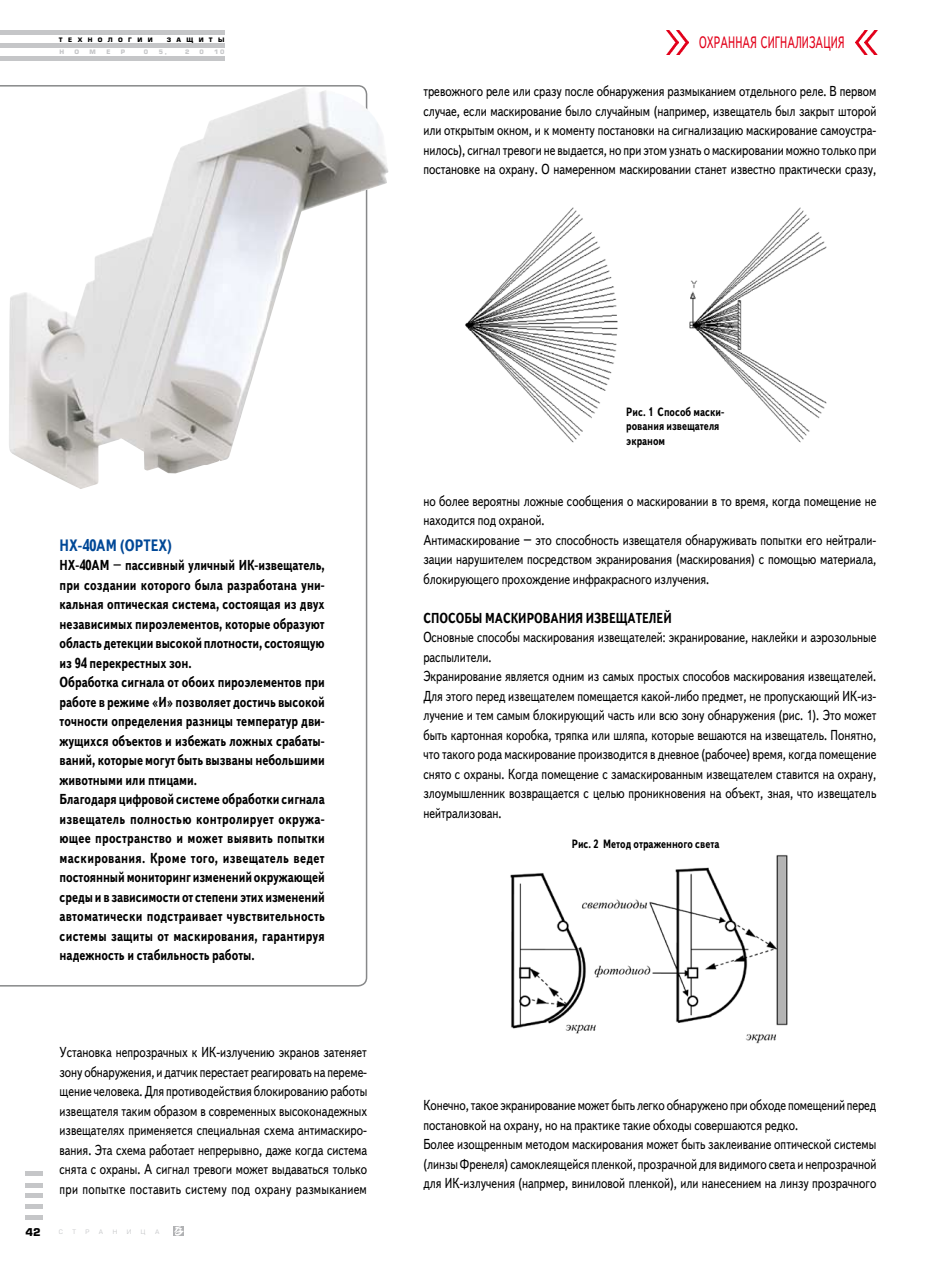
<style>
.page{position:relative;width:936px;height:1263px;background:#fff}
.page>*{position:absolute;margin:0;border:0;box-sizing:border-box;transform-origin:0 0}
.t1{font:16.5px "Text Book C";letter-spacing:.005em;color:#e2001a;scale:.65 1}
.t2{font:700 16.5px "Text Book C";color:#004897;scale:.8 1}
.t3{font:14.4px/19.5px "Text Book C";color:#000;scale:.8 1}
.t4{font:700 14.4px/19.5px "Text Book C";color:#000;scale:.8 1}
.t5{font:700 12px/14.4px "Text Book C";color:#000;scale:.8 1}
.t6{font:700 10.5px "Europe";color:#000}
.t7{font:700 6px "Europe";letter-spacing:.895em;color:#000}
.t8{font:700 6px "Europe";color:#c5c6c8}
.t9{font:6px "Europe";color:#c5c6c8}
</style>
<div class="page">
<div style="left:0;top:30px;width:224px;height:5px;background:#c5c6c8"></div>
<hr style="left:0;top:56px;width:224px;height:4px;background:#c5c6c8">
<div style="left:0;top:43px;width:224px;height:5px;background:#c5c6c8"></div>
<hr style="left:26px;top:1216px;width:17px;height:4px;background:#c5c6c8">
<hr style="left:26px;top:1205px;width:17px;height:4px;background:#c5c6c8">
<div style="left:26px;top:1193px;width:17px;height:5px;background:#c5c6c8"></div>
<hr style="left:26px;top:1183px;width:17px;height:4px;background:#c5c6c8">
<hr style="left:26px;top:1172px;width:17px;height:4px;background:#c5c6c8">
<svg style="left:174px;top:1226px;width:9px;height:9px"></svg>
<svg style="left:0;top:85px;width:367px;height:901px"></svg>
<img style="left:9px;top:87px;width:380px;height:402px">
<img style="left:465px;top:207px;width:362px;height:236px">
<img style="left:510px;top:855px;width:278px;height:189px">
<img style="left:678px;top:30px;width:10px;height:24px">
<img style="left:666px;top:30px;width:12px;height:24px">
<img style="left:855px;top:31px;width:9px;height:23px">
<img style="left:864px;top:30px;width:13px;height:24px">
<p class="t7" style="left:59px;top:36px;width:95px">ТЕХНОЛОГИИ</p>
<p class="t7" style="left:167px;top:36px;width:59px">ЗАЩИТЫ</p>
<p class="t8" style="left:59px;top:48px;width:6px">Н</p>
<p class="t8" style="left:74px;top:48px;width:6px">О</p>
<p class="t8" style="left:90px;top:48px;width:8px">М</p>
<p class="t8" style="left:106px;top:48px;width:6px">Е</p>
<p class="t8" style="left:121px;top:48px;width:6px">Р</p>
<p class="t8" style="left:144px;top:48px;width:6px">0</p>
<p class="t8" style="left:159px;top:48px;width:10px">5 ,</p>
<p class="t8" style="left:185px;top:48px;width:6px">2</p>
<p class="t8" style="left:199px;top:48px;width:6px">0</p>
<p class="t8" style="left:214px;top:48px;width:12px">1 0</p>
<p class="t1" style="left:699px;top:33px;width:225px">ОХРАННАЯ СИГНАЛИЗАЦИЯ</p>
<p class="t3" style="left:423px;top:82px;width:568px;text-align:justify">тревожного реле или сразу после обнаружения размыканием отдельного реле. В первом случае, если маскирование было случайным (например, извещатель был закрыт шторой или открытым окном, и к моменту постановки на сигнализацию маскирование самоустра&shy;нилось), сигнал тревоги не выдается, но при этом узнать о маскировании можно только при постановке на охрану. О намеренном маскировании станет известно практически сразу,</p>
<p class="t2" style="left:60px;top:536px;width:142px">HX-40AM (OPTEX)</p>
<p class="t4" style="left:60px;top:555px;width:333px">HX-40AM – пассивный уличный ИК-извещатель, при создании которого была разработана уни&shy;кальная оптическая система, состоящая из двух независимых пироэлементов, которые образуют область детекции высокой плотности, состоящую из 94 перекрестных зон.<br>Обработка сигнала от обоих пироэлементов при работе в режиме «И» позволяет достичь высокой точности определения разницы температур дви&shy;жущихся объектов и избежать ложных срабаты&shy;ваний, которые могут быть вызваны небольшими животными или птицами.<br>Благодаря цифровой системе обработки сигнала извещатель полностью контролирует окружа&shy;ющее пространство и может выявить попытки маскирования. Кроме того, извещатель ведет постоянный мониторинг изменений окружающей среды и в зависимости от степени этих изменений автоматически подстраивает чувствительность системы защиты от маскирования, гарантируя надежность и стабильность работы.</p>
<p class="t3" style="left:60px;top:1043px;width:386px;text-align:justify">Установка непрозрачных к ИК-излучению экранов затеняет зону обнаружения, и датчик перестает реагировать на переме&shy;щение человека. Для противодействия блокированию работы извещателя таким образом в современных высоконадежных извещателях применяется специальная схема антимаскиро&shy;вания. Эта схема работает непрерывно, даже когда система снята с охраны. А сигнал тревоги может выдаваться только при попытке поставить систему под охрану размыканием</p>
<p class="t6" style="left:26px;top:1225px;width:17px">42</p>
<p class="t9" style="left:59px;top:1228px;width:6px">С</p>
<p class="t9" style="left:72px;top:1228px;width:5px">Т</p>
<p class="t9" style="left:86px;top:1228px;width:5px">Р</p>
<p class="t9" style="left:99px;top:1228px;width:6px">А</p>
<p class="t9" style="left:113px;top:1228px;width:6px">Н</p>
<p class="t9" style="left:127px;top:1228px;width:6px">И</p>
<p class="t9" style="left:141px;top:1228px;width:6px">Ц</p>
<p class="t9" style="left:155px;top:1228px;width:6px">А</p>
<p class="t5" style="left:626px;top:404px;width:124px">Рис. 1 Способ маски&shy;рования извещателя экраном</p>
<p class="t3" style="left:423px;top:491px;width:567px">но более вероятны ложные сообщения о маскировании в то время, когда помещение не находится под охраной.<br>Антимаскирование – это способность извещателя обнаруживать попытки его нейтрали&shy;зации нарушителем посредством экранирования (маскирования) с помощью материала, блокирующего прохождение инфракрасного излучения.</p>
<p class="t4" style="left:423px;top:608px;width:101px">Способы маскировани</p>
<p class="t4" style="left:575px;top:608px;width:23px">я изве</p>
<p class="t4" style="left:615px;top:608px;width:25px">щателе</p>
<p class="t4" style="left:663px;top:608px;width:12px">й</p>
<p class="t3" style="left:423px;top:628px;width:568px">Основные способы маскирования извещателей: экранирование, наклейки и аэрозольные распылители.<br>Экранирование является одним из самых простых способов маскирования извещателей.<br>Для этого перед извещателем помещается какой-либо предмет, не пропускающий ИК-из&shy;лучение и тем самым блокирующий часть или всю зону обнаружения (рис. 1). Это может быть картонная коробка, тряпка или шляпа, которые вешаются на извещатель. Понятно, что такого рода маскирование производится в дневное (рабочее) время, когда помещение снято с охраны. Когда помещение с замаскированным извещателем ставится на охрану, злоумышленник возвращается с целью проникновения на объект, зная, что извещатель нейтрализован.</p>
<p class="t5" style="left:571px;top:836px;width:186px">Рис. 2 М етод отраженного света</p>
<p class="t3" style="left:423px;top:1096px;width:567px">Конечно, такое экранирование может быть легко обнаружено при обходе помещений перед постановкой на охрану, но на практике такие обходы совершаются редко.<br>Более изощренным методом маскирования может быть заклеивание оптической системы (линзы Френеля) самоклеящейся пленкой, прозрачной для видимого света и непрозрачной для ИК-излучения (напрмер, виниловой пленкой), или нанесением на линзу прозрачного</p>
</div>
